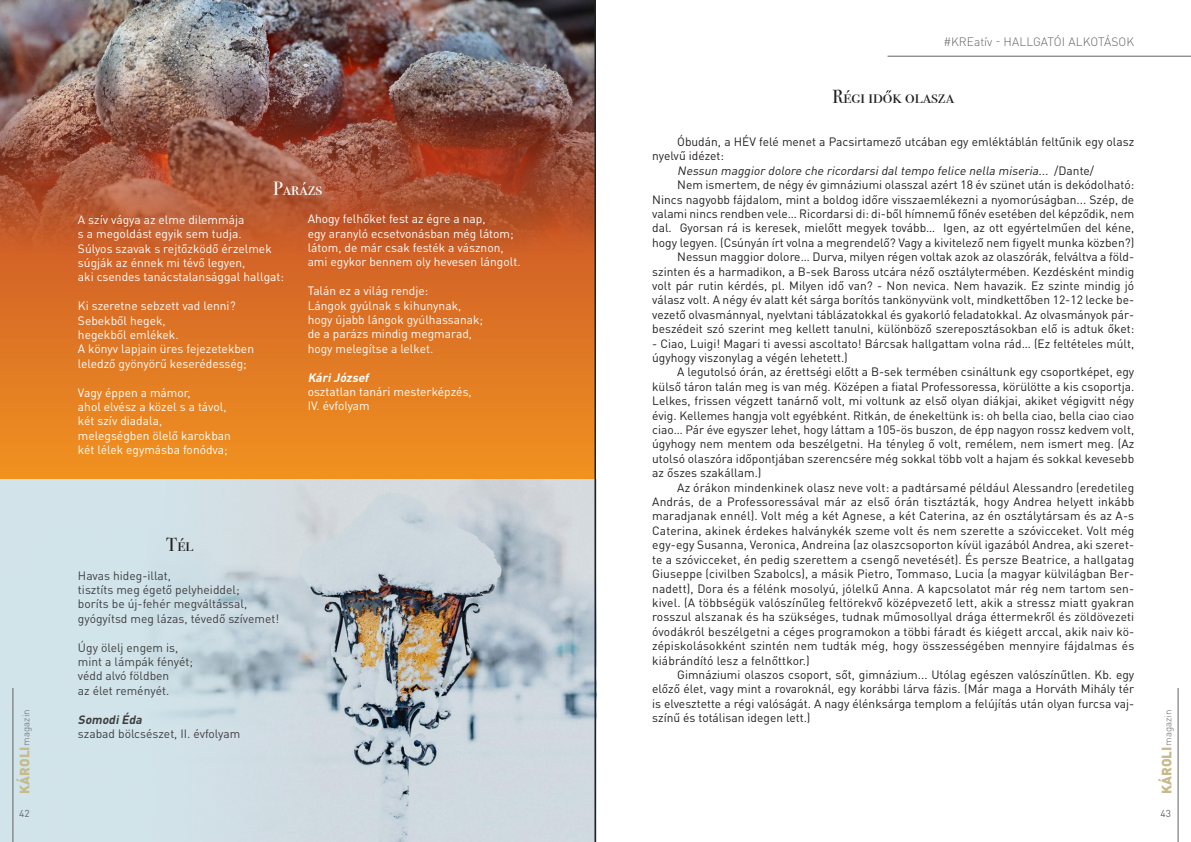
<style>
.page{position:relative;width:1191px;height:842px;background:#fff}
.page>*{position:absolute;margin:0;border:0;box-sizing:border-box;transform-origin:0 0}
.t1{font:19px "Bodoni Svty Two SCITCTT";color:#231f20}
.t2{font:19px "Bodoni Svty Two SCITCTT";color:#fff}
.t3{font:12px/14.4px "DIN Pro";color:#231f20;text-align:justify}
.t4{font:12px/14.4px "DIN Pro";color:#fff}
.t5{font:12px/14.4px "DIN Pro";color:#3e3e3f}
.t6{font:italic 12px "DIN Pro";color:#231f20}
.t7{font:300 12px "DIN Pro";color:#636366}
.t8{font:italic 700 12px "DIN Pro";color:#fff}
.t9{font:italic 700 12px "DIN Pro";color:#3e3e3f}
.t10{font:10px "DIN Pro";color:#636366}
.t11{font:300 9.6px "DIN Pro";color:#636366}
.s1{font-weight:900;font-size:13.4px;color:#c6bb8c}
.s2{font-style:normal}
</style>
<div class="page">
<svg style="left:0;top:317px;width:594px;height:162px;background:#e58122"></svg>
<img style="left:0;top:0;width:594px;height:317px">
<img style="left:0;top:479px;width:594px;height:363px">
<svg style="left:886px;top:90px;width:5px;height:3px"></svg>
<hr style="left:1177px;top:688px;width:1px;height:154px;background:#636366">
<hr style="left:13px;top:688px;width:1px;height:154px;background:#636366">
<hr style="left:887px;top:56px;width:304px;height:1px;background:#636366">
<hr style="left:595px;top:0;width:1px;height:842px;background:#231f20">
<hr style="left:594px;top:0;width:1px;height:842px;background:#231f20">
<p class="t11" style="left:20px;top:794px;width:85px;rotate:-90deg"><span class="s1">KÁROLI</span>magazin</p>
<p class="t10" style="left:19px;top:807px;width:12px">42</p>
<h1 class="t2" style="left:273px;top:177px;width:51px">Parázs</h1>
<p class="t4" style="left:78px;top:212px;width:208px">A szív vágya az elme dilemmája<br>s a megoldást egyik sem tudja.<br>Súlyos szavak s rejtőzködő érzelmek súgják az énnek mi tévő legyen,<br>aki csendes tanácstalansággal hallgat:</p>
<p class="t4" style="left:78px;top:298px;width:178px">Ki szeretne sebzett vad lenni?<br>Sebekből hegek,<br>hegekből emlékek.<br>A könyv lapjain üres fejezetekben leledző gyönyörű keserédesség;</p>
<p class="t4" style="left:78px;top:385px;width:154px">Vagy éppen a mámor,<br>ahol elvész a közel s a távol, két szív diadala, melegségben ölelő karokban két lélek egymásba fonódva;</p>
<p class="t4" style="left:308px;top:211px;width:214px">Ahogy felhőket fest az égre a nap,<br>egy aranyló ecsetvonásban még látom; látom, de már csak festék a vásznon, ami egykor bennem oly hevesen lángolt.</p>
<p class="t4" style="left:308px;top:283px;width:177px">Talán ez a világ rendje:<br>Lángok gyúlnak s kihunynak, hogy újabb lángok gyúlhassanak; de a parázs mindig megmarad, hogy melegítse a lelket.</p>
<p class="t8" style="left:308px;top:369px;width:65px">KáriJózsef</p>
<p class="t4" style="left:308px;top:384px;width:166px">osztatlan tanári mesterképzés,<br>IV. évfolyam</p>
<h1 class="t1" style="left:166px;top:533px;width:28px">Tél</h1>
<p class="t5" style="left:78px;top:567px;width:203px">Havas hideg-illat,<br>tisztíts meg égető pelyheiddel;<br>boríts be új-fehér megváltással, gyógyítsd meg lázas, tévedő szívemet!</p>
<p class="t5" style="left:78px;top:639px;width:117px">Úgy ölelj engem is, mint a lámpák fényét; védd alvó földben<br>az élet reményét.</p>
<p class="t9" style="left:78px;top:711px;width:68px">SomodiÉda</p>
<p class="t5" style="left:78px;top:726px;width:164px">szabad bölcsészet, II. évfolyam</p>
<p class="t7" style="left:943px;top:34px;width:192px">#KREatív - HALLGATÓI ALKOTÁSOK</p>
<h1 class="t1" style="left:832px;top:85px;width:123px">Régi idok olasza</h1>
<p class="t3" style="left:677px;top:134px;width:458px">Óbudán, a HÉV felé menet a Pacsirtamező utcában egy emléktáblán feltűnik egy olasz</p>
<p class="t3" style="left:652px;top:148px;width:73px">nyelvű idézet:</p>
<p class="t6" style="left:677px;top:162px;width:418px">Nessun maggior dolore che ricordarsidaltempo felice nella miseria... <span class="s2">/ D a n t e/</span></p>
<p class="t3" style="left:677px;top:177px;width:458px">Nem ismertem, de négy év gimnáziumi olasszal azért 18 év szünet után is dekódolható:</p>
<p class="t3" style="left:652px;top:192px;width:483px">Nincs nagyobb fájdalom, mint a boldog időre visszaemlékezni a nyomorúságban... Szép, de</p>
<p class="t3" style="left:652px;top:206px;width:483px">valami nincs rendben vele… Ricordarsi di: di-ből hímnemű főnév esetében del képződik, nem</p>
<p class="t3" style="left:652px;top:220px;width:483px">dal. Gyorsan rá is keresek, mielőtt megyek tovább… Igen, az ott egyértelműen del kéne,</p>
<p class="t3" style="left:652px;top:235px;width:483px">hogy legyen. (Csúnyán írt volna a megrendelő? Vagy a kivitelező nem figyelt munka közben?)</p>
<p class="t3" style="left:677px;top:249px;width:458px">Nessun maggior dolore… Durva, milyen régen voltak azok az olaszórák, felváltva a föld-</p>
<p class="t3" style="left:652px;top:264px;width:483px">szinten és a harmadikon, a B-sek Baross utcára néző osztálytermében. Kezdésként mindig</p>
<p class="t3" style="left:652px;top:278px;width:483px">volt pár rutin kérdés, pl. Milyen idő van? - Non nevica. Nem havazik. Ez szinte mindig jó</p>
<p class="t3" style="left:652px;top:292px;width:483px">válasz volt. A négy év alatt két sárga borítós tankönyvünk volt, mindkettőben 12-12 lecke be-</p>
<p class="t3" style="left:652px;top:307px;width:483px">vezető olvasmánnyal, nyelvtani táblázatokkal és gyakorló feladatokkal. Az olvasmányok pár-</p>
<p class="t3" style="left:652px;top:321px;width:483px">beszédeit szó szerint meg kellett tanulni, különböző szereposztásokban elő is adtuk őket:</p>
<p class="t3" style="left:652px;top:336px;width:483px">- Ciao, Luigi! Magari ti avessi ascoltato! Bárcsak hallgattam volna rád… (Ez feltételes múlt, úgyhogy viszonylag a végén lehetett.)</p>
<p class="t3" style="left:652px;top:364px;width:483px;text-indent:25px">A legutolsó órán, az érettségi előtt a B-sek termében csináltunk egy csoportképet, egy külső táron talán meg is van még. Középen a fiatal Professoressa, körülötte a kis csoportja.<br>Lelkes, frissen végzett tanárnő volt, mi voltunk az első olyan diákjai, akiket végigvitt négy évig. Kellemes hangja volt egyébként. Ritkán, de énekeltünk is: oh bella ciao, bella ciao ciao ciao… Pár éve egyszer lehet, hogy láttam a 105-ös buszon, de épp nagyon rossz kedvem volt, úgyhogy nem mentem oda beszélgetni. Ha tényleg ő volt, remélem, nem ismert meg. (Az utolsó olaszóra időpontjában szerencsére még sokkal több volt a hajam és sokkal kevesebb az őszes szakállam.)</p>
<p class="t3" style="left:652px;top:480px;width:483px;text-indent:25px">Az órákon mindenkinek olasz neve volt: a padtársamé például Alessandro (eredetileg András, de a Professoressával már az első órán tisztázták, hogy Andrea helyett inkább maradjanak ennél). Volt még a két Agnese, a két Caterina, az én osztálytársam és az A-s Caterina, akinek érdekes halványkék szeme volt és nem szerette a szóvicceket. Volt még egy-egy Susanna, Veronica, Andreina (az olaszcsoporton kívül igazából Andrea, aki szeret&shy;te a szóvicceket, én pedig szerettem a csengő nevetését). És persze Beatrice, a hallgatag Giuseppe (civilben Szabolcs), a másik Pietro, Tommaso, Lucia (a magyar külvilágban Ber&shy;nadett), Dora és a félénk mosolyú, jólelkű Anna. A kapcsolatot már rég nem tartom sen&shy;kivel. (A többségük valószínűleg feltörekvő középvezető lett, akik a stressz miatt gyakran rosszul alszanak és ha szükséges, tudnak műmosollyal drága éttermekről és zöldövezeti óvodákról beszélgetni a céges programokon a többi fáradt és kiégett arccal, akik naiv kö&shy;zépiskolásokként szintén nem tudták még, hogy összességében mennyire fájdalmas és kiábrándító lesz a felnőttkor.)</p>
<p class="t3" style="left:652px;top:667px;width:483px;text-indent:25px">Gimnáziumi olaszos csoport, sőt, gimnázium... Utólag egészen valószínűtlen. Kb. egy előző élet, vagy mint a rovaroknál, egy korábbi lárva fázis. (Már maga a Horváth Mihály tér is elvesztette a régi valóságát. A nagy élénksárga templom a felújítás után olyan furcsa vaj&shy;színű és totálisan idegen lett.)</p>
<p class="t11" style="left:1161px;top:794px;width:85px;rotate:-90deg"><span class="s1">KÁROLI</span>magazin</p>
<p class="t10" style="left:1160px;top:807px;width:12px">43</p>
</div>
